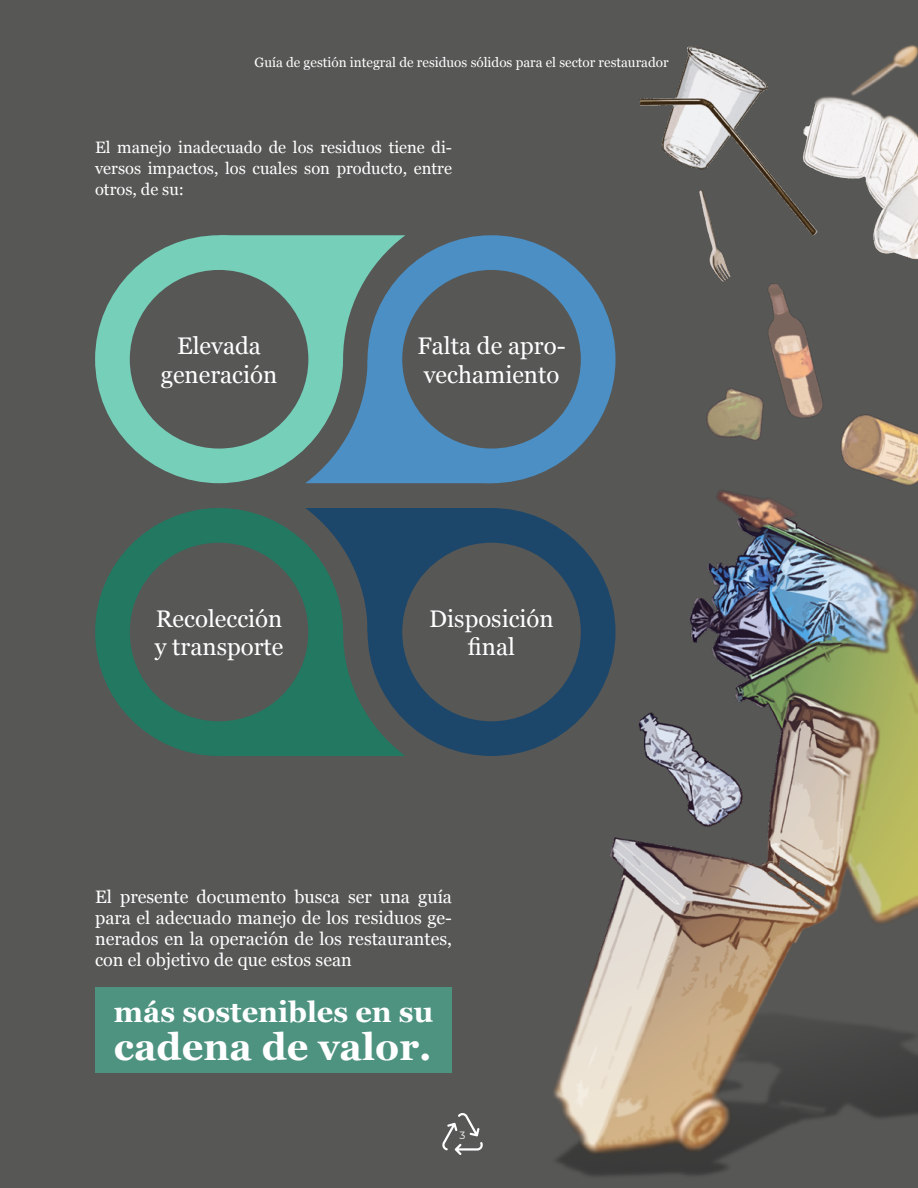
<style>
.page{position:relative;width:918px;height:1188px;background:#575756}
.page>*{position:absolute;margin:0;border:0;box-sizing:border-box;transform-origin:0 0}
.t1{font:700 37.95px "Georgia";color:#fff}
.t2{font:700 28.8px "Georgia";color:#fff}
.t3{font:24px/28.5px "Georgia";color:#fff;text-align:center}
.t4{font:18px/21px "Georgia";color:#fff;text-align:justify}
.t5{font:16.5px/21px "Georgia";color:#fff;text-align:justify}
.t6{font:13.5px "Georgia";color:#fff}
.t7{font:10.5px "Montserrat";color:#fff}
</style>
<div class="page">
<img style="left:546px;top:541px;width:372px;height:636px">
<div style="left:95px;top:235px;width:248px;height:248px;background:#76cfb9;border-radius:50%"></div>
<div style="left:130px;top:270px;width:178px;height:179px;background:#575756;border-radius:50%"></div>
<div style="left:368px;top:235px;width:248px;height:248px;background:#4b8fc4;border-radius:50%"></div>
<svg style="left:219px;top:235px;width:273px;height:248px"></svg>
<div style="left:402px;top:270px;width:179px;height:179px;background:#575756;border-radius:50%"></div>
<div style="left:95px;top:508px;width:248px;height:248px;background:#227860;border-radius:50%"></div>
<div style="left:130px;top:543px;width:178px;height:178px;background:#575756;border-radius:50%"></div>
<div style="left:368px;top:508px;width:248px;height:248px;background:#1c476a;border-radius:50%"></div>
<svg style="left:219px;top:508px;width:273px;height:248px"></svg>
<div style="left:402px;top:543px;width:179px;height:178px;background:#575756;border-radius:50%"></div>
<img style="left:707px;top:286px;width:211px;height:255px">
<img style="left:639px;top:45px;width:279px;height:241px">
<svg style="left:442px;top:1113px;width:41px;height:42px"></svg>
<div style="left:95px;top:987px;width:357px;height:86px;background:#4e9380"></div>
<p class="t6" style="left:255px;top:53px;width:416px">Guía de gestión integral de residuos sólidos para el sector restaurador</p>
<p class="t5" style="left:95px;top:137px;width:358px">El manejo inadecuado de los residuos tiene di&shy;versos impactos, los cuales son producto, entre otros, de su:</p>
<h3 class="t3" style="left:161px;top:331px;width:118px">Elevada generación</h3>
<h3 class="t3" style="left:417px;top:331px;width:150px;text-align:left">Falta de apro&shy;vechamiento</h3>
<h3 class="t3" style="left:155px;top:603px;width:130px;text-align:left">Recolección y transporte</h3>
<h3 class="t3" style="left:429px;top:603px;width:126px">Disposición final</h3>
<p class="t4" style="left:95px;top:886px;width:358px">El presente documento busca ser una guía para el adecuado manejo de los residuos ge&shy;nerados en la operación de los restaurantes, con el objetivo de que estos sean</p>
<h2 class="t2" style="left:114px;top:990px;width:321px">más sostenibles en su</h2>
<h1 class="t1" style="left:114px;top:1018px;width:319px">cadena de valor.</h1>
<p class="t7" style="left:460px;top:1128px;width:7px">3</p>
</div>
